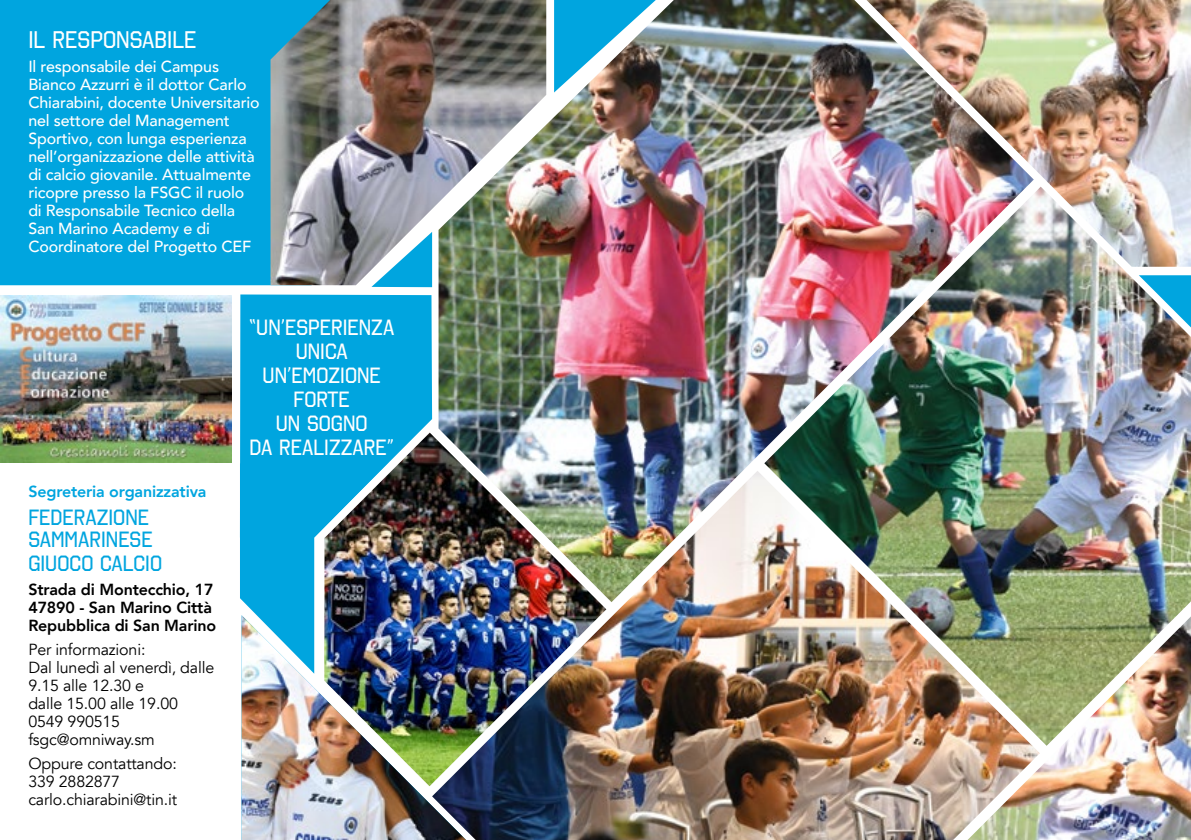
<style>
.page{position:relative;width:1191px;height:840px;background:#fff}
.page>*{position:absolute;margin:0;border:0;box-sizing:border-box;transform-origin:0 0}
.t1{font:24px "Octin College Free";color:#fff}
.t2{font:22px/24px "Octin College Free";color:#fff;text-align:center}
.t3{font:22px/22px "Octin College Free";color:#00a5df}
.t4{font:500 16px/18px "Avenir";letter-spacing:-.01em;color:#fff}
.t5{font:16px/18px "Avenir";letter-spacing:-.01em;color:#000}
.t6{font:800 16px/18px "Avenir";letter-spacing:-.01em;color:#000}
.t7{font:800 16px "Avenir";letter-spacing:-.01em;color:#00a5df}
</style>
<div class="page">
<div style="left:0;top:0;width:270px;height:285px;background:#00a5df"></div>
<img style="left:270px;top:0;width:168px;height:285px">
<img style="left:0;top:295px;width:231px;height:167px">
<img style="left:388px;top:435px;width:50px;height:180px">
<img style="left:438px;top:0;width:428px;height:470px">
<img style="left:432px;top:470px;width:535px;height:369px">
<img style="left:764px;top:186px;width:427px;height:559px">
<img style="left:967px;top:616px;width:224px;height:223px">
<img style="left:866px;top:0;width:325px;height:266px">
<svg style="left:240px;top:294px;width:192px;height:243px;background:#0c9bcd"></svg>
<img style="left:242px;top:615px;width:224px;height:224px">
<img style="left:240px;top:462px;width:148px;height:211px">
<svg style="left:554px;top:0;width:102px;height:92px"></svg>
<svg style="left:1138px;top:275px;width:53px;height:52px"></svg>
<svg style="left:371px;top:232px;width:61px;height:55px"></svg>
<h1 class="t1" style="left:28px;top:25px;width:170px">IL RESPONSABILE</h1>
<p class="t4" style="left:28px;top:56px;width:233px">Il responsabile dei Campus<br>Bianco Azzurri è il dottor Carlo<br>Chiarabini, docente Universitario nel settore del Management<br>Sportivo, con lunga esperienza nell’organizzazione delle attività di calcio giovanile. Attualmente ricopre presso la FSGC il ruolo di Responsabile Tecnico della<br>San Marino Academy e di<br>Coordinatore del Progetto CEF</p>
<p class="t7" style="left:28px;top:478px;width:180px">Segreteria organizzativa</p>
<h2 class="t3" style="left:28px;top:505px;width:126px">FEDERAZIONE<br>SAMMARINESE</h2>
<h2 class="t3" style="left:28px;top:551px;width:135px">GIUOCO CALCIO</h2>
<p class="t6" style="left:28px;top:580px;width:189px">Strada di Montecchio, 17<br>47890 - San Marino Città<br>Repubblica di San Marino</p>
<p class="t5" style="left:28px;top:640px;width:187px">Per informazioni:<br>Dal lunedì al venerdì, dalle<br>9.15 alle 12.30 e<br>dalle 15.00 alle 19.00<br>0549 990515 fsgc@omniway.sm</p>
<p class="t5" style="left:28px;top:754px;width:150px">Oppure contattando:<br>339 2882877 carlo.chiarabini@tin.it</p>
<h2 class="t2" style="left:249px;top:315px;width:147px">“UN’ESPERIENZA<br>UNICA<br>UN’EMOZIONE<br>FORTE<br>UN SOGNO<br>DA REALIZZARE”</h2>
</div>
